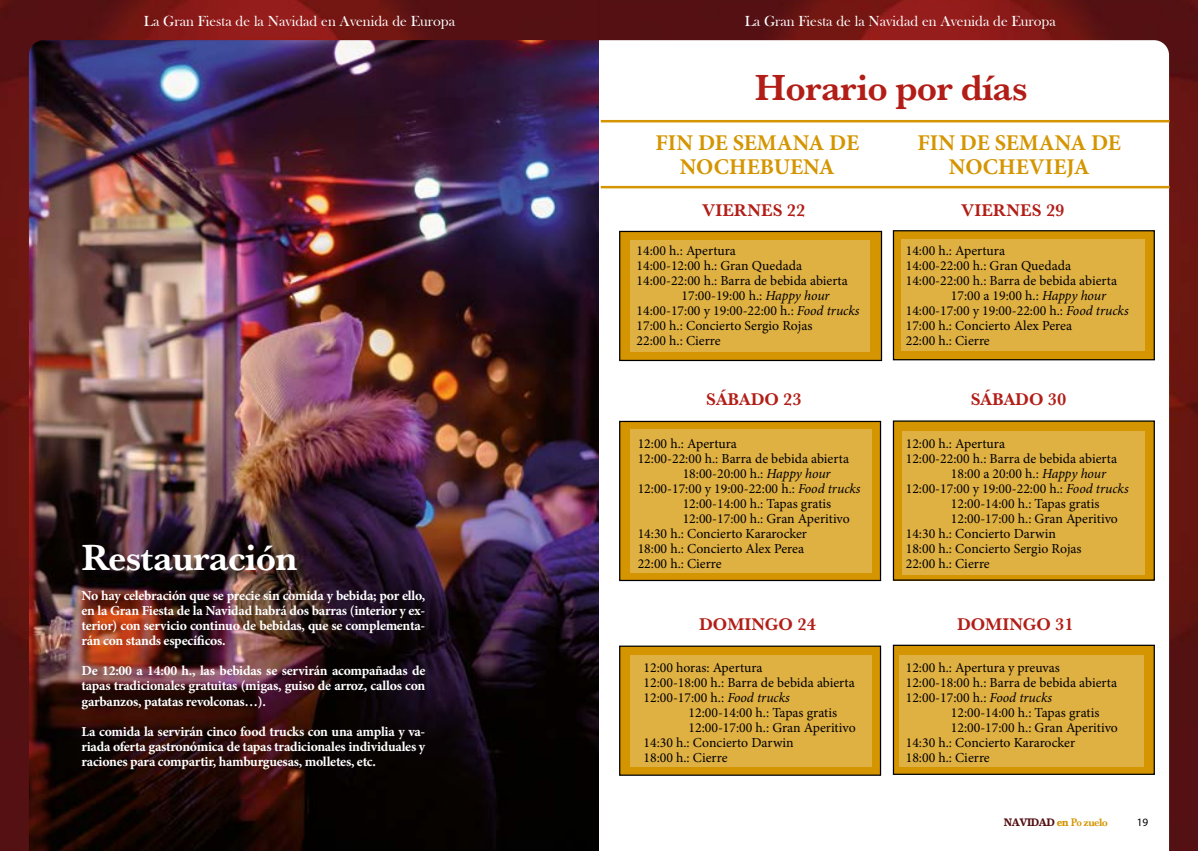
<style>
.page{position:relative;width:1198px;height:851px;background:#fff}
.page>*{position:absolute;margin:0;border:0;box-sizing:border-box;transform-origin:0 0}
.t1{font:700 37.5px "Baskerville URW";letter-spacing:-.02em;color:#b21e17}
.t2{font:700 37.5px "Baskerville URW";letter-spacing:-.02em;color:#fff}
.t3{font:700 22.5px/23.8px "Minion Pro";color:#d49500;text-align:center}
.t4{font:700 17.5px "Baskerville URW";color:#b21e17}
.t5{font:15px "Bask Old Face";color:#fff}
.t6{font:13.75px/15px "Minion Pro";color:#000}
.t7{font:700 13.75px/15px "Minion Pro";letter-spacing:-.02em;color:#fff;text-align:justify}
.t8{font:700 11.25px "Baskerville";letter-spacing:-.05em;color:#531012;scale:.9 1}
.t9{font:11.25px "Myriad Pro";color:#000}
.s1{font-style:italic}
.s2{color:#d49500}
.s3{font-family:"Baskerville URW";color:#d49500}
</style>
<div class="page">
<img style="left:0;top:0;width:1198px;height:850px">
<img style="left:18px;top:40px;width:581px;height:810px">
<div style="left:85px;top:547px;width:225px;height:36px;background:#000;opacity:.75"></div>
<div style="left:620px;top:231px;width:261px;height:129px;background:#d49500"></div>
<div style="left:619px;top:231px;width:263px;height:130px;border:1px solid #000"></div>
<div style="left:620px;top:421px;width:260px;height:159px;background:#d49500"></div>
<div style="left:619px;top:421px;width:262px;height:160px;border:1px solid #000"></div>
<div style="left:620px;top:646px;width:260px;height:129px;background:#d49500"></div>
<div style="left:619px;top:645px;width:262px;height:130px;border:1px solid #000"></div>
<div style="left:893px;top:231px;width:261px;height:128px;background:#d49500"></div>
<div style="left:893px;top:230px;width:262px;height:130px;border:1px solid #000"></div>
<div style="left:893px;top:421px;width:261px;height:159px;background:#d49500"></div>
<div style="left:893px;top:420px;width:262px;height:160px;border:1px solid #000"></div>
<div style="left:893px;top:645px;width:261px;height:129px;background:#d49500"></div>
<div style="left:893px;top:644px;width:262px;height:130px;border:1px solid #000"></div>
<hr style="left:601px;top:186px;width:568px;height:2px;background:#d49500">
<hr style="left:601px;top:120px;width:568px;height:2px;background:#d49500">
<div style="left:630px;top:240px;width:240px;height:111px;background:#dfb042"></div>
<div style="left:901px;top:239px;width:243px;height:112px;background:#dfb042"></div>
<div style="left:630px;top:429px;width:242px;height:143px;background:#dfb042"></div>
<div style="left:902px;top:431px;width:242px;height:143px;background:#dfb042"></div>
<div style="left:899px;top:655px;width:245px;height:111px;background:#dfb042"></div>
<div style="left:630px;top:655px;width:242px;height:111px;background:#dfb042"></div>
<p class="t5" style="left:144px;top:12px;width:313px">La Gran Fiesta de la Navidad en Avenida de Europa</p>
<p class="t5" style="left:744px;top:12px;width:313px">La Gran Fiesta de la Navidad en Avenida de Europa</p>
<h1 class="t1" style="left:755px;top:61px;width:274px">Horario por días</h1>
<h2 class="t3" style="left:655px;top:131px;width:205px">FIN DE SEMANA DE<br>NOCHEBUENA</h2>
<h2 class="t3" style="left:917px;top:131px;width:205px">FIN DE SEMANA DE<br>NOCHEVIEJA</h2>
<p class="t4" style="left:702px;top:198px;width:104px">VIERNES 22</p>
<p class="t4" style="left:961px;top:198px;width:104px">VIERNES 29</p>
<h1 class="t2" style="left:81px;top:531px;width:217px">Restauración</h1>
<p class="t7" style="left:81px;top:588px;width:345px">No hay celebración que se precie sin comida y bebida; por ello, en la Gran Fiesta de la Navidad habrá dos barras (interior y ex&shy;terior) con servicio continuo de bebidas, que se complementa&shy;rán con stands específicos.</p>
<p class="t7" style="left:81px;top:663px;width:345px">De 12:00 a 14:00 h., las bebidas se servirán acompañadas de tapas tradicionales gratuitas (migas, guiso de arroz, callos con garbanzos, patatas revolconas…).</p>
<p class="t7" style="left:81px;top:723px;width:345px">La comida la servirán cinco food trucks con una amplia y va&shy;riada oferta gastronómica de tapas tradicionales individuales y raciones para compartir, hamburguesas, molletes, etc.</p>
<p class="t6" style="left:636px;top:243px;width:101px">14:00 h.: Apertura</p>
<p class="t6" style="left:636px;top:258px;width:167px">14:00-12:00 h.: Gran Quedada</p>
<p class="t6" style="left:636px;top:273px;width:213px">14:00-22:00 h.: Barra de bebida abierta</p>
<p class="t6" style="left:681px;top:288px;width:149px">17:00-19:00 h.: <span class="s1">Happy hour</span></p>
<p class="t6" style="left:636px;top:303px;width:224px">14:00-17:00 y 19:00-22:00 h.: <span class="s1">Food trucks</span></p>
<p class="t6" style="left:636px;top:318px;width:177px">17:00 h.: Concierto Sergio Rojas</p>
<p class="t6" style="left:636px;top:333px;width:86px">22:00 h.: Cierre</p>
<p class="t4" style="left:706px;top:387px;width:97px">SÁBADO 23</p>
<p class="t6" style="left:637px;top:436px;width:101px">12:00 h.: Apertura</p>
<p class="t6" style="left:637px;top:451px;width:213px">12:00-22:00 h.: Barra de bebida abierta</p>
<p class="t6" style="left:682px;top:466px;width:149px">18:00-20:00 h.: <span class="s1">Happy hour</span></p>
<p class="t6" style="left:637px;top:481px;width:224px">12:00-17:00 y 19:00-22:00 h.: <span class="s1">Food trucks</span></p>
<p class="t6" style="left:682px;top:496px;width:150px">12:00-14:00 h.: Tapas gratis</p>
<p class="t6" style="left:682px;top:511px;width:169px">12:00-17:00 h.: Gran Aperitivo</p>
<p class="t6" style="left:637px;top:526px;width:171px">14:30 h.: Concierto Kararocker</p>
<p class="t6" style="left:637px;top:541px;width:168px">18:00 h.: Concierto Alex Perea</p>
<p class="t6" style="left:637px;top:556px;width:86px">22:00 h.: Cierre</p>
<p class="t4" style="left:699px;top:612px;width:118px">DOMINGO 24</p>
<p class="t6" style="left:643px;top:659px;width:213px">12:00 horas: Apertura<br>12:00-18:00 h.: Barra de bebida abierta<br>12:00-17:00 h.: <span class="s1">Food trucks</span></p>
<p class="t6" style="left:688px;top:704px;width:150px">12:00-14:00 h.: Tapas gratis</p>
<p class="t6" style="left:688px;top:719px;width:169px">12:00-17:00 h.: Gran Aperitivo</p>
<p class="t6" style="left:643px;top:734px;width:152px">14:30 h.: Concierto Darwin</p>
<p class="t6" style="left:643px;top:749px;width:86px">18:00 h.: Cierre</p>
<p class="t6" style="left:906px;top:243px;width:101px">14:00 h.: Apertura</p>
<p class="t6" style="left:906px;top:258px;width:167px">14:00-22:00 h.: Gran Quedada</p>
<p class="t6" style="left:906px;top:273px;width:213px">14:00-22:00 h.: Barra de bebida abierta</p>
<p class="t6" style="left:951px;top:288px;width:157px">17:00 a 19:00 h.: <span class="s1">Happy hour</span></p>
<p class="t6" style="left:906px;top:303px;width:224px">14:00-17:00 y 19:00-22:00 h.: <span class="s1">Food trucks</span></p>
<p class="t6" style="left:906px;top:318px;width:168px">17:00 h.: Concierto Alex Perea</p>
<p class="t6" style="left:906px;top:333px;width:86px">22:00 h.: Cierre</p>
<p class="t4" style="left:970px;top:387px;width:97px">SÁBADO 30</p>
<p class="t6" style="left:906px;top:436px;width:101px">12:00 h.: Apertura</p>
<p class="t6" style="left:906px;top:451px;width:213px">12:00-22:00 h.: Barra de bebida abierta</p>
<p class="t6" style="left:951px;top:466px;width:157px">18:00 a 20:00 h.: <span class="s1">Happy hour</span></p>
<p class="t6" style="left:906px;top:481px;width:224px">12:00-17:00 y 19:00-22:00 h.: <span class="s1">Food trucks</span></p>
<p class="t6" style="left:951px;top:496px;width:150px">12:00-14:00 h.: Tapas gratis</p>
<p class="t6" style="left:951px;top:511px;width:169px">12:00-17:00 h.: Gran Aperitivo</p>
<p class="t6" style="left:906px;top:526px;width:152px">14:30 h.: Concierto Darwin</p>
<p class="t6" style="left:906px;top:541px;width:177px">18:00 h.: Concierto Sergio Rojas</p>
<p class="t6" style="left:906px;top:556px;width:86px">22:00 h.: Cierre</p>
<p class="t4" style="left:957px;top:612px;width:118px">DOMINGO 31</p>
<p class="t6" style="left:906px;top:659px;width:213px">12:00 h.: Apertura y preuvas<br>12:00-18:00 h.: Barra de bebida abierta<br>12:00-17:00 h.: <span class="s1">Food trucks</span></p>
<p class="t6" style="left:951px;top:704px;width:150px">12:00-14:00 h.: Tapas gratis</p>
<p class="t6" style="left:951px;top:719px;width:169px">12:00-17:00 h.: Gran Aperitivo</p>
<p class="t6" style="left:906px;top:734px;width:171px">14:30 h.: Concierto Kararocker</p>
<p class="t6" style="left:906px;top:749px;width:86px">18:00 h.: Cierre</p>
<p class="t8" style="left:1003px;top:815px;width:117px">NAVIDAD <span class="s2">en</span> <span class="s3">Po zuelo</span></p>
<p class="t9" style="left:1136px;top:815px;width:13px">19</p>
</div>
